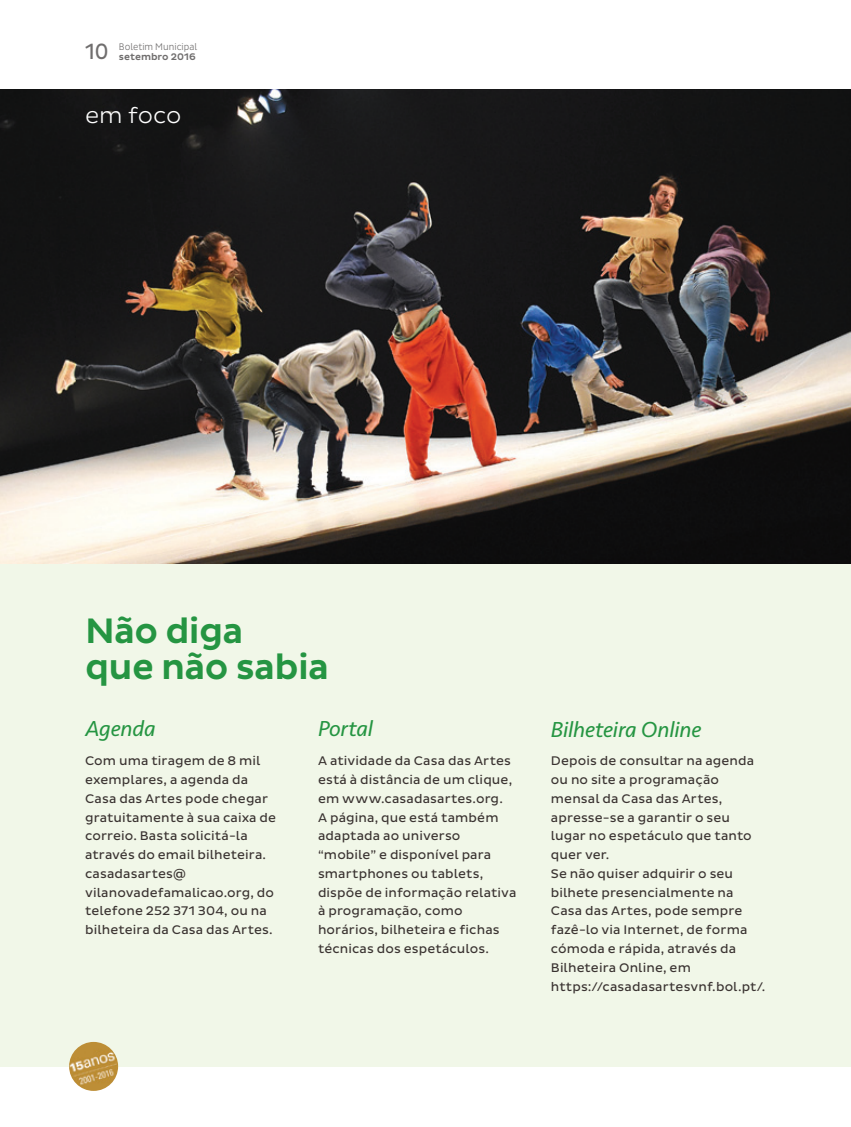
<style>
.page{position:relative;width:851px;height:1127px;background:#fff}
.page>*{position:absolute;margin:0;border:0;box-sizing:border-box;transform-origin:0 0}
.t1{font:500 36px/36px "Pluto Sans";letter-spacing:-.02em;color:#259542}
.t2{font:italic 22.5px "Seravek Basic";letter-spacing:-.015em;color:#259542}
.t3{font:300 22.5px "Pluto Sans";letter-spacing:-.005em;color:#fff}
.t4{font:22.5px "Pluto Sans Cond";color:#706e6e}
.t5{font:12.75px/18.8px "Pluto Sans";letter-spacing:.01em;color:#3a3331}
.t6{font:300 9.75px "Pluto Sans Cond";color:#706e6e}
.t7{font:500 9.75px "Pluto Sans";color:#706e6e}
</style>
<div class="page">
<div style="left:0;top:90px;width:850px;height:976px;background:#f1f7e8"></div>
<img style="left:0;top:90px;width:850px;height:473px">
<img style="left:69px;top:1042px;width:49px;height:49px;border-radius:24px">
<h2 class="t4" style="left:85px;top:39px;width:25px">10</h2>
<p class="t6" style="left:119px;top:41px;width:80px">Boletim Municipal</p>
<p class="t7" style="left:119px;top:51px;width:78px">setembro 2016</p>
<h2 class="t3" style="left:85px;top:103px;width:98px">em foco</h2>
<h1 class="t1" style="left:85px;top:614px;width:245px">Não diga<br>que não sabia</h1>
<h2 class="t2" style="left:85px;top:715px;width:72px">Agenda</h2>
<h2 class="t2" style="left:318px;top:715px;width:57px">Portal</h2>
<h2 class="t2" style="left:551px;top:716px;width:152px">Bilheteira Online</h2>
<p class="t5" style="left:85px;top:752px;width:192px">Com uma tiragem de 8 mil exemplares, a agenda da<br>Casa das Artes pode chegar gratuitamente à sua caixa de correio. Basta solicitá-la através do email bilheteira. casadasartes@ vilanovadefamalicao.org, do telefone 252 371 304, ou na bilheteira da Casa das Artes.</p>
<p class="t5" style="left:318px;top:752px;width:200px">A atividade da Casa das Artes está à distância de um clique, em www.casadasartes.org.<br>A página, que está também adaptada ao universo “mobile” e disponível para smartphones ou tablets, dispõe de informação relativa à programação, como horários, bilheteira e fichas técnicas dos espetáculos.</p>
<p class="t5" style="left:551px;top:752px;width:216px">Depois de consultar na agenda ou no site a programação mensal da Casa das Artes, apresse-se a garantir o seu lugar no espetáculo que tanto quer ver.<br>Se não quiser adquirir o seu bilhete presencialmente na<br>Casa das Artes, pode sempre fazê-lo via Internet, de forma cómoda e rápida, através da<br>Bilheteira Online, em https://casadasartesvnf.bol.pt/.</p>
</div>
